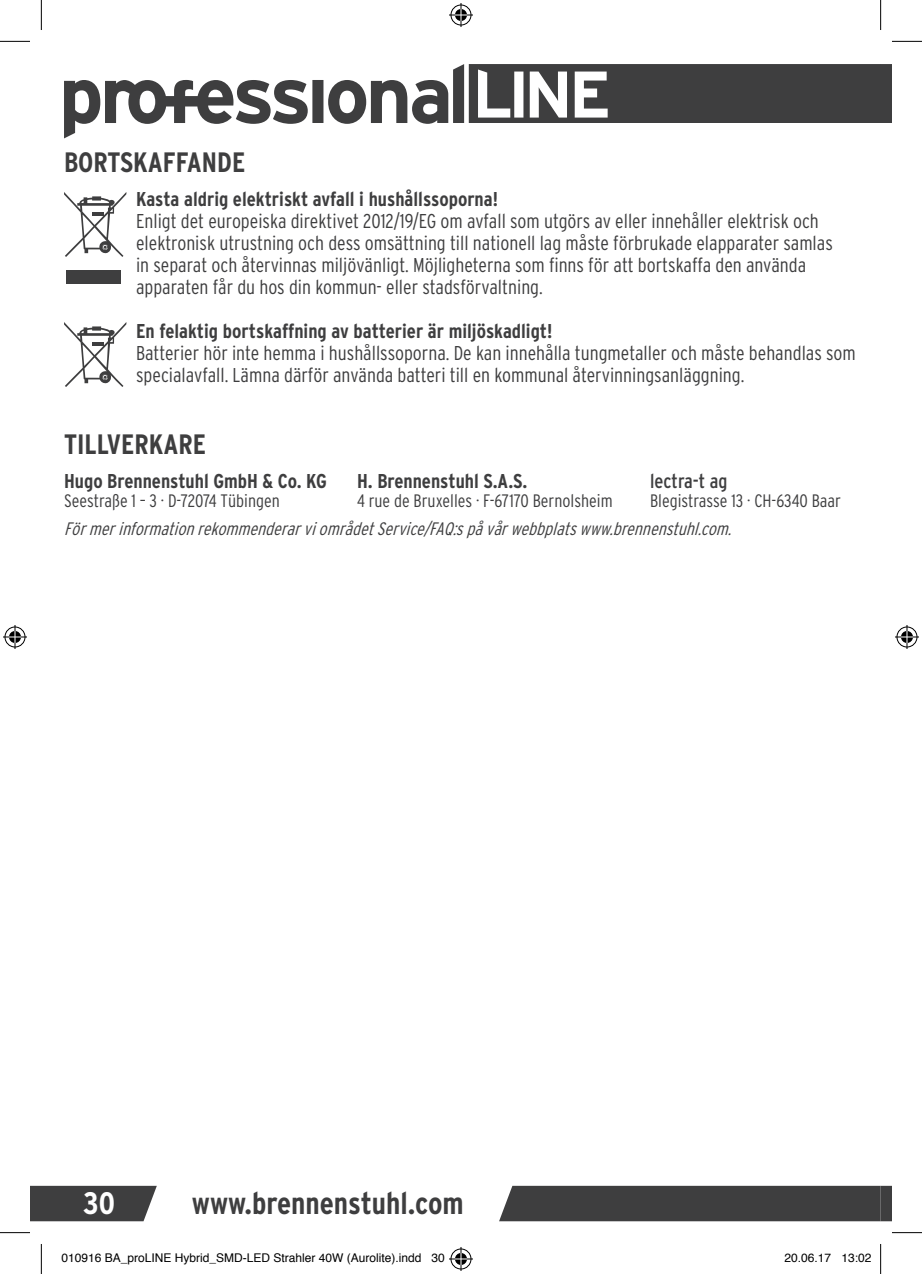
<style>
.page{position:relative;width:922px;height:1274px;background:#fff}
.page>*{position:absolute;margin:0;border:0;box-sizing:border-box;transform-origin:0 0}
.t1{font:700 condensed 31px "Interstate";color:#3e3e3f}
.t2{font:700 condensed 31px "Interstate";color:#fff}
.t3{font:700 condensed 28px "Interstate";color:#3e3e3f}
.t4{font:300 condensed 20px/22px "Interstate";color:#3e3e3f}
.t5{font:700 condensed 20px "Interstate";color:#3e3e3f}
.t6{font:condensed 20px "Interstate";color:#3e3e3f}
.t7{font:300 condensed 18px "Interstate";color:#3e3e3f}
.t8{font:italic 300 condensed 18px "Interstate";color:#3e3e3f}
.t9{font:12px "Helvetica";color:#000}
</style>
<div class="page">
<svg style="left:880px;top:64px;width:12px;height:59px"></svg>
<svg style="left:64px;top:64px;width:816px;height:74px;fill:#434344"></svg>
<div style="left:499px;top:1185px;width:393px;height:36px;background:#3e3e3f"></div>
<svg style="left:30px;top:1185px;width:127px;height:36px;background:#4c4c4d"></svg>
<svg style="left:64px;top:322px;width:62px;height:65px"></svg>
<svg style="left:64px;top:192px;width:62px;height:65px"></svg>
<div style="left:66px;top:270px;width:55px;height:13px;background:#3e3e3f"></div>
<hr style="left:0;top:41px;width:30px;height:1px;background:#000">
<hr style="left:892px;top:41px;width:30px;height:1px;background:#000">
<hr style="left:0;top:1232px;width:30px;height:1px;background:#000">
<hr style="left:892px;top:1232px;width:30px;height:1px;background:#000">
<hr style="left:41px;top:0;width:1px;height:30px;background:#000">
<hr style="left:41px;top:1243px;width:1px;height:30px;background:#000">
<hr style="left:880px;top:0;width:1px;height:30px;background:#000">
<hr style="left:880px;top:1243px;width:1px;height:30px;background:#000">
<svg style="left:449px;top:3px;width:24px;height:24px"></svg>
<svg style="left:3px;top:625px;width:24px;height:24px"></svg>
<svg style="left:895px;top:625px;width:24px;height:24px"></svg>
<svg style="left:449px;top:1247px;width:24px;height:23px"></svg>
<h2 class="t3" style="left:64px;top:145px;width:183px">BORTSKAFFANDE</h2>
<p class="t5" style="left:136px;top:186px;width:363px">Kasta aldrig elektriskt avfall i hushållssoporna!</p>
<p class="t4" style="left:136px;top:209px;width:698px">Enligt det europeiska direktivet 2012/19/EG om avfall som utgörs av eller innehåller elektrisk och elektronisk utrustning och dess omsättning till nationell lag måste förbrukade elapparater samlas in separat och återvinnas miljövänligt. Möjligheterna som finns för att bortskaffa den använda apparaten får du hos din kommun- eller stadsförvaltning.</p>
<p class="t5" style="left:136px;top:318px;width:418px">En felaktig bortskaffning av batterier är miljöskadligt!</p>
<p class="t4" style="left:136px;top:341px;width:721px">Batterier hör inte hemma i hushållssoporna. De kan innehålla tungmetaller och måste behandlas som specialavfall. Lämna därför använda batteri till en kommunal återvinningsanläggning.</p>
<h2 class="t3" style="left:64px;top:427px;width:143px">TILLVERKARE</h2>
<p class="t5" style="left:64px;top:469px;width:264px">Hugo Brennenstuhl GmbH &amp; Co. KG</p>
<p class="t7" style="left:64px;top:489px;width:217px">Seestraße 1 – 3 · D-72074 Tübingen</p>
<p class="t5" style="left:357px;top:469px;width:172px">H. Brennenstuhl S.A.S.</p>
<p class="t7" style="left:357px;top:489px;width:257px">4 rue de Bruxelles · F-67170 Bernolsheim</p>
<p class="t6" style="left:650px;top:469px;width:79px">lectra-t ag</p>
<p class="t7" style="left:650px;top:489px;width:193px">Blegistrasse 13 · CH-6340 Baar</p>
<p class="t8" style="left:64px;top:517px;width:674px">FörmerinformationrekommenderarviområdetService/FAQ:spåvårwebbplatswww.brennenstuhl.com.</p>
<h1 class="t2" style="left:83px;top:1184px;width:33px">30</h1>
<h1 class="t1" style="left:192px;top:1184px;width:273px">www.brennenstuhl.com</h1>
<p class="t9" style="left:61px;top:1248px;width:385px">010916 BA_proLINE Hybrid_SMD-LED Strahler 40W (Aurolite).indd 30</p>
<p class="t9" style="left:784px;top:1248px;width:88px">20.06.17 13:02</p>
</div>
